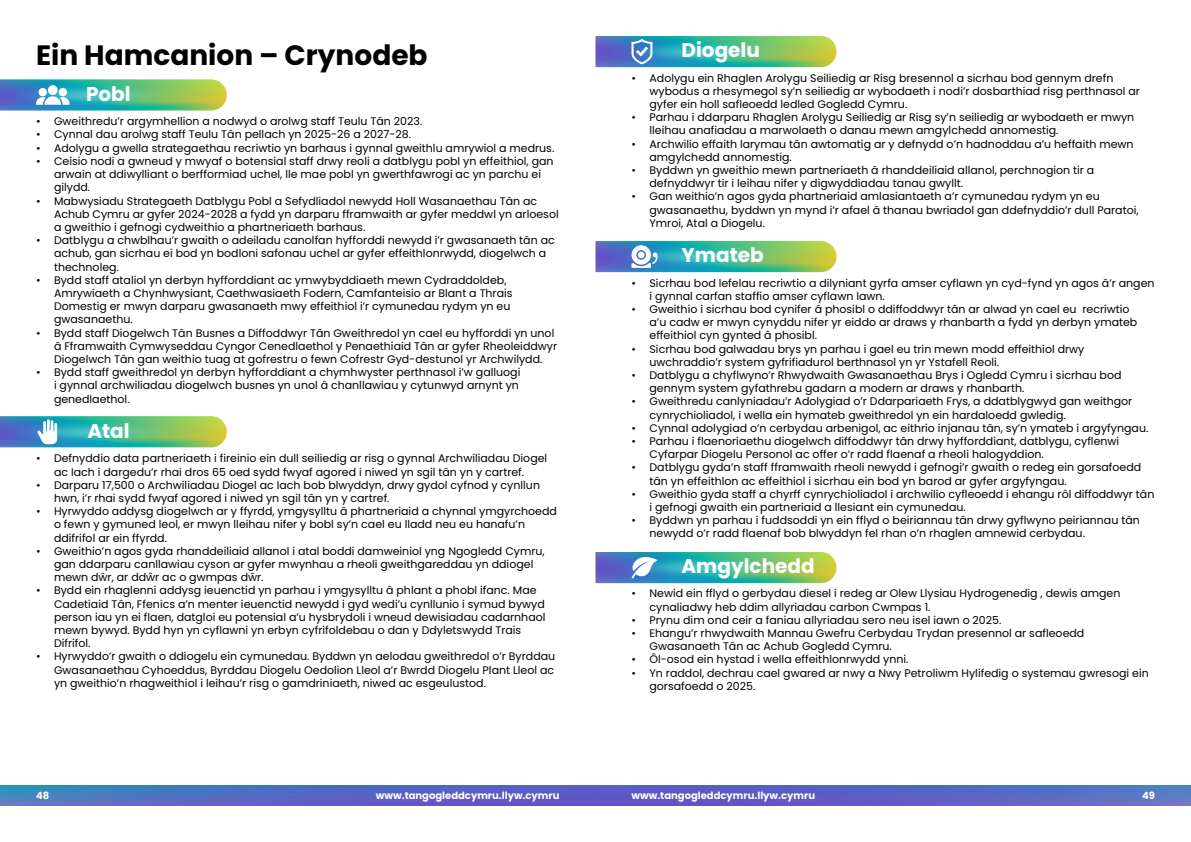
<style>
.page{position:relative;width:1191px;height:842px;background:#fff}
.page>*{position:absolute;margin:0;border:0;box-sizing:border-box;transform-origin:0 0}
.t1{font:700 28px "Poppins";color:#000}
.t2{font:700 20px "Poppins";color:#fff}
.t3{font:11px/13.2px "Poppins";color:#000}
.t4{font:700 10px "Poppins";color:#fff}
</style>
<div class="page">
<img style="left:595px;top:241px;width:241px;height:31px">
<img style="left:595px;top:36px;width:241px;height:31px">
<img style="left:0;top:416px;width:227px;height:31px">
<img style="left:0;top:79px;width:227px;height:32px">
<img style="left:595px;top:552px;width:241px;height:31px">
<img style="left:0;top:786px;width:1191px;height:20px">
<div style="left:59px;top:88px;width:8px;height:8px;background:#fff;border-radius:50%"></div>
<svg style="left:36px;top:96px;width:34px;height:9px"></svg>
<div style="left:48px;top:85px;width:10px;height:10px;background:#fff;border-radius:50%"></div>
<div style="left:39px;top:88px;width:8px;height:8px;background:#fff;border-radius:50%"></div>
<svg style="left:37px;top:419px;width:20px;height:25px"></svg>
<svg style="left:631px;top:39px;width:21px;height:25px"></svg>
<svg style="left:631px;top:245px;width:26px;height:23px"></svg>
<svg style="left:631px;top:557px;width:26px;height:21px"></svg>
<h1 class="t1" style="left:36px;top:39px;width:393px">Ein Hamcanion – Crynodeb</h1>
<h2 class="t2" style="left:86px;top:82px;width:46px">Pobl</h2>
<p class="t3" style="left:36px;top:115px;width:388px">• Gweithredu’r argymhellion a nodwyd o arolwg staff Teulu Tân 2023.</p>
<p class="t3" style="left:36px;top:128px;width:376px">• Cynnal dau arolwg staff Teulu Tân pellach yn 2025-26 a 2027-28.</p>
<p class="t3" style="left:36px;top:141px;width:520px">• Adolygu a gwella strategaethau recriwtio yn barhaus i gynnal gweithlu amrywiol a medrus.</p>
<p class="t3" style="left:54px;top:154px;width:501px;text-indent:-18px">• Ceisio nodi a gwneud y mwyaf o botensial staff drwy reoli a datblygu pobl yn effeithiol, gan arwain at ddiwylliant o berfformiad uchel, lle mae pobl yn gwerthfawrogi ac yn parchu ei gilydd.</p>
<p class="t3" style="left:54px;top:194px;width:506px;text-indent:-18px">• Mabwysiadu Strategaeth Datblygu Pobl a Sefydliadol newydd Holl Wasanaethau Tân ac<br>Achub Cymru ar gyfer 2024-2028 a fydd yn darparu fframwaith ar gyfer meddwl yn arloesol a gweithio i gefnogi cydweithio a phartneriaeth barhaus.</p>
<p class="t3" style="left:54px;top:234px;width:502px;text-indent:-18px">• Datblygu a chwblhau’r gwaith o adeiladu canolfan hyfforddi newydd i’r gwasanaeth tân ac achub, gan sicrhau ei bod yn bodloni safonau uchel ar gyfer effeithlonrwydd, diogelwch a thechnoleg.</p>
<p class="t3" style="left:54px;top:273px;width:460px;text-indent:-18px">• Bydd staff ataliol yn derbyn hyfforddiant ac ymwybyddiaeth mewn Cydraddoldeb, Amrywiaeth a Chynhwysiant, Caethwasiaeth Fodern, Camfanteisio ar Blant a Thrais Domestig er mwyn darparu gwasanaeth mwy effeithiol i’r cymunedau rydym yn eu gwasanaethu.</p>
<p class="t3" style="left:54px;top:326px;width:504px;text-indent:-18px">• Bydd staff Diogelwch Tân Busnes a Diffoddwyr Tân Gweithredol yn cael eu hyfforddi yn unol â Fframwaith Cymwyseddau Cyngor Cenedlaethol y Penaethiaid Tân ar gyfer Rheoleiddwyr<br>Diogelwch Tân gan weithio tuag at gofrestru o fewn Cofrestr Gyd-destunol yr Archwilydd.</p>
<p class="t3" style="left:54px;top:366px;width:468px;text-indent:-18px">• Bydd staff gweithredol yn derbyn hyfforddiant a chymhwyster perthnasol i’w galluogi i gynnal archwiliadau diogelwch busnes yn unol â chanllawiau y cytunwyd arnynt yn genedlaethol.</p>
<h2 class="t2" style="left:87px;top:419px;width:44px">Atal</h2>
<p class="t3" style="left:36px;top:452px;width:513px;text-align:center">• Defnyddio data partneriaeth i fireinio ein dull seiliedig ar risg o gynnal Archwiliadau Diogel ac Iach i dargedu’r rhai dros 65 oed sydd fwyaf agored i niwed yn sgil tân yn y cartref.</p>
<p class="t3" style="left:54px;top:478px;width:487px;text-indent:-18px">• Darparu 17,500 o Archwiliadau Diogel ac Iach bob blwyddyn, drwy gydol cyfnod y cynllun hwn, i’r rhai sydd fwyaf agored i niwed yn sgil tân yn y cartref.</p>
<p class="t3" style="left:54px;top:505px;width:504px;text-indent:-18px">• Hyrwyddo addysg diogelwch ar y ffyrdd, ymgysylltu â phartneriaid a chynnal ymgyrchoedd o fewn y gymuned leol, er mwyn lleihau nifer y bobl sy’n cael eu lladd neu eu hanafu’n ddifrifol ar ein ffyrdd.</p>
<p class="t3" style="left:54px;top:544px;width:492px;text-indent:-18px">• Gweithio’n agos gyda rhanddeiliaid allanol i atal boddi damweiniol yng Ngogledd Cymru, gan ddarparu canllawiau cyson ar gyfer mwynhau a rheoli gweithgareddau yn ddiogel mewn dŵr, ar ddŵr ac o gwmpas dŵr.</p>
<p class="t3" style="left:54px;top:584px;width:493px;text-indent:-18px">• Bydd ein rhaglenni addysg ieuenctid yn parhau i ymgysylltu â phlant a phobl ifanc. Mae Cadetiaid Tân, Ffenics a’n menter ieuenctid newydd i gyd wedi’u cynllunio i symud bywyd person iau yn ei flaen, datgloi eu potensial a’u hysbrydoli i wneud dewisiadau cadarnhaol mewn bywyd. Bydd hyn yn cyflawni yn erbyn cyfrifoldebau o dan y Ddyletswydd Trais Difrifol.</p>
<p class="t3" style="left:54px;top:650px;width:503px;text-align:justify;text-indent:-18px">• Hyrwyddo’r gwaith o ddiogelu ein cymunedau. Byddwn yn aelodau gweithredol o’r Byrddau Gwasanaethau Cyhoeddus, Byrddau Diogelu Oedolion Lleol a’r Bwrdd Diogelu Plant Lleol ac yn gweithio’n rhagweithiol i leihau’r risg o gamdriniaeth, niwed ac esgeulustod.</p>
<h2 class="t2" style="left:681px;top:38px;width:80px">Diogelu</h2>
<p class="t3" style="left:649px;top:71px;width:492px;text-indent:-18px">• Adolygu ein Rhaglen Arolygu Seiliedig ar Risg bresennol a sicrhau bod gennym drefn wybodus a rhesymegol sy’n seiliedig ar wybodaeth i nodi’r dosbarthiad risg perthnasol ar gyfer ein holl safleoedd ledled Gogledd Cymru.</p>
<p class="t3" style="left:649px;top:111px;width:486px;text-indent:-18px">• Parhau i ddarparu Rhaglen Arolygu Seiliedig ar Risg sy’n seiliedig ar wybodaeth er mwyn lleihau anafiadau a marwolaeth o danau mewn amgylchedd annomestig.</p>
<p class="t3" style="left:649px;top:137px;width:485px;text-indent:-18px">• Archwilio effaith larymau tân awtomatig ar y defnydd o’n hadnoddau a’u heffaith mewn amgylchedd annomestig.</p>
<p class="t3" style="left:649px;top:164px;width:446px;text-indent:-18px">• Byddwn yn gweithio mewn partneriaeth â rhanddeiliaid allanol, perchnogion tir a defnyddwyr tir i leihau nifer y digwyddiadau tanau gwyllt.</p>
<p class="t3" style="left:649px;top:190px;width:490px;text-indent:-18px">• Gan weithio’n agos gyda phartneriaid amlasiantaeth a’r cymunedau rydym yn eu gwasanaethu, byddwn yn mynd i’r afael â thanau bwriadol gan ddefnyddio’r dull Paratoi,<br>Ymroi, Atal a Diogelu.</p>
<h2 class="t2" style="left:681px;top:243px;width:84px">Ymateb</h2>
<p class="t3" style="left:649px;top:276px;width:506px;text-indent:-18px">• Sicrhau bod lefelau recriwtio a dilyniant gyrfa amser cyflawn yn cyd-fynd yn agos â’r angen i gynnal carfan staffio amser cyflawn lawn.</p>
<p class="t3" style="left:649px;top:303px;width:489px;text-indent:-18px">• Gweithio i sicrhau bod cynifer â phosibl o ddiffoddwyr tân ar alwad yn cael eu recriwtio a’u cadw er mwyn cynyddu nifer yr eiddo ar draws y rhanbarth a fydd yn derbyn ymateb effeithiol cyn gynted â phosibl.</p>
<p class="t3" style="left:649px;top:342px;width:436px;text-indent:-18px">• Sicrhau bod galwadau brys yn parhau i gael eu trin mewn modd effeithiol drwy uwchraddio’r system gyfrifiadurol berthnasol yn yr Ystafell Reoli.</p>
<p class="t3" style="left:649px;top:369px;width:473px;text-indent:-18px">• Datblygu a chyflwyno’r Rhwydwaith Gwasanaethau Brys i Ogledd Cymru i sicrhau bod gennym system gyfathrebu gadarn a modern ar draws y rhanbarth.</p>
<p class="t3" style="left:649px;top:395px;width:484px;text-indent:-18px">• Gweithredu canlyniadau’r Adolygiad o’r Ddarpariaeth Frys, a ddatblygwyd gan weithgor cynrychioliadol, i wella ein hymateb gweithredol yn ein hardaloedd gwledig.</p>
<p class="t3" style="left:631px;top:421px;width:518px">• Cynnal adolygiad o’n cerbydau arbenigol, ac eithrio injanau tân, sy’n ymateb i argyfyngau.</p>
<p class="t3" style="left:649px;top:435px;width:471px;text-indent:-18px">• Parhau i flaenoriaethu diogelwch diffoddwyr tân drwy hyfforddiant, datblygu, cyflenwi<br>Cyfarpar Diogelu Personol ac offer o’r radd flaenaf a rheoli halogyddion.</p>
<p class="t3" style="left:649px;top:461px;width:493px;text-indent:-18px">• Datblygu gyda’n staff fframwaith rheoli newydd i gefnogi’r gwaith o redeg ein gorsafoedd tân yn effeithlon ac effeithiol i sicrhau ein bod yn barod ar gyfer argyfyngau.</p>
<p class="t3" style="left:649px;top:487px;width:506px;text-indent:-18px">• Gweithio gyda staff a chyrff cynrychioliadol i archwilio cyfleoedd i ehangu rôl diffoddwyr tân i gefnogi gwaith ein partneriaid a llesiant ein cymunedau.</p>
<p class="t3" style="left:649px;top:514px;width:492px;text-indent:-18px">• Byddwn yn parhau i fuddsoddi yn ein fflyd o beiriannau tân drwy gyflwyno peiriannau tân newydd o’r radd flaenaf bob blwyddyn fel rhan o’n rhaglen amnewid cerbydau.</p>
<h2 class="t2" style="left:681px;top:554px;width:135px">Amgylchedd</h2>
<p class="t3" style="left:649px;top:587px;width:472px;text-indent:-18px">• Newid ein fflyd o gerbydau diesel i redeg ar Olew Llysiau Hydrogenedig , dewis amgen cynaliadwy heb ddim allyriadau carbon Cwmpas 1.</p>
<p class="t3" style="left:631px;top:613px;width:371px">• Prynu dim ond ceir a faniau allyriadau sero neu isel iawn o 2025.</p>
<p class="t3" style="left:649px;top:626px;width:436px;text-indent:-18px">• Ehangu’r rhwydwaith Mannau Gwefru Cerbydau Trydan presennol ar safleoedd<br>Gwasanaeth Tân ac Achub Gogledd Cymru.</p>
<p class="t3" style="left:631px;top:653px;width:278px">• Ôl-osod ein hystad i wella effeithlonrwydd ynni.</p>
<p class="t3" style="left:649px;top:666px;width:501px;text-indent:-18px">• Yn raddol, dechrau cael gwared ar nwy a Nwy Petroliwm Hylifedig o systemau gwresogi ein gorsafoedd o 2025.</p>
<p class="t4" style="left:36px;top:789px;width:15px">48</p>
<p class="t4" style="left:376px;top:789px;width:185px">www.tangogleddcymru.llyw.cymru</p>
<p class="t4" style="left:631px;top:789px;width:185px">www.tangogleddcymru.llyw.cymru</p>
<p class="t4" style="left:1142px;top:789px;width:14px">49</p>
</div>
